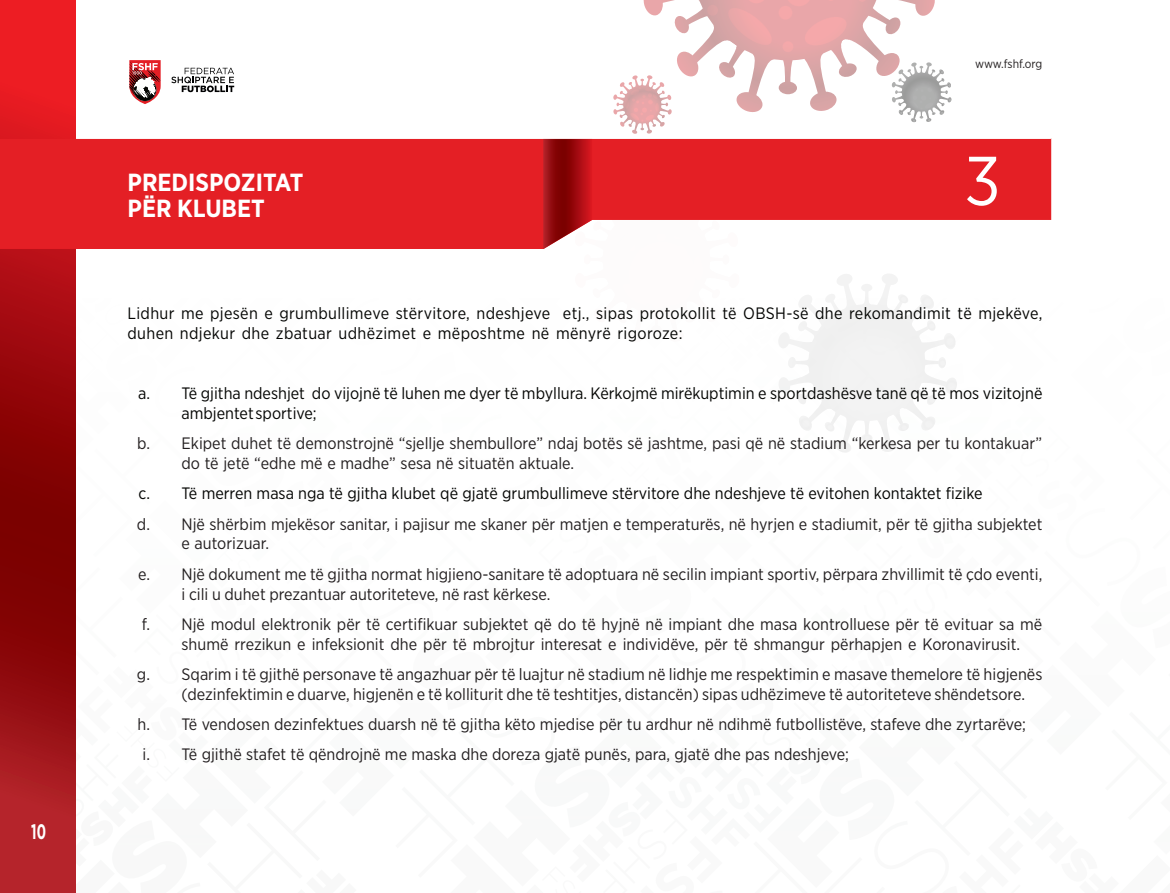
<style>
.page{position:relative;width:1170px;height:893px;background:#fff}
.page>*{position:absolute;margin:0;border:0;box-sizing:border-box;transform-origin:0 0}
.t1{font:69px "Gotham Narrow";color:#fff}
.t2{font:700 24.75px/26.2px "Gotham Narrow";color:#fff}
.t3{font:700 21px "Gotham Narrow";color:#fff;scale:.7 1}
.t4{font:16.5px/19.8px "Gotham Narrow";color:#231f20}
.t5{font:16.5px/19.8px "Gotham Narrow";color:#040503}
.t6{font:16.5px/19.8px "Gotham Narrow";letter-spacing:.02em;color:#040503}
.t7{font:12px "Gotham Narrow";color:#231f20}
</style>
<div class="page">
<div style="left:0;top:0;width:75px;height:893px;background:#ed1d23"></div>
<svg style="left:0;top:59px;width:235px;height:834px"></svg>
<div style="left:0;top:138px;width:489px;height:111px;background:#e41f25"></div>
<svg style="left:489px;top:0;width:563px;height:452px"></svg>
<p class="t3" style="left:31px;top:818px;width:23px">10</p>
<h2 class="t2" style="left:128px;top:169px;width:44px">PREDISPOZI</h2>
<h2 class="t2" style="left:128px;top:169px;width:177px;text-indent:135px">TAT<br>PËR KLUBET</h2>
<p class="t7" style="left:975px;top:56px;width:69px">www.fshf.org</p>
<h1 class="t1" style="left:964px;top:138px;width:38px">3</h1>
<p class="t6" style="left:128px;top:303px;width:916px">Lidhur me pjesën e grumbullimeve stërvitore, ndeshjeve etj., sipas protokollit të OBSH-së dhe rekomandimit të mjekëve, duhen ndjekur dhe zbatuar udhëzimet e mëposhtme në mënyrë rigoroze:</p>
<p class="t5" style="left:182px;top:383px;width:862px;text-indent:-43px">a. Të gjitha ndeshjet do vijojnë të luhen me dyer të mbyllura. Kërkojmë mirëkuptimin e sportdashësve tanë që të mos vizitojnë ambjentet sportive;</p>
<p class="t4" style="left:182px;top:433px;width:862px;text-indent:-44px">b. Ekipet duhet të demonstrojnë “sjellje shembullore” ndaj botës së jashtme, pasi që në stadium “kerkesa per tu kontakuar” do të jetë “edhe më e madhe” sesa në situatën aktuale.</p>
<p class="t5" style="left:139px;top:483px;width:846px">c. Të merren masa nga të gjitha klubet që gjatë grumbullimeve stërvitore dhe ndeshjeve të evitohen kontaktet fizike</p>
<p class="t4" style="left:182px;top:514px;width:862px;text-indent:-45px">d. Një shërbim mjekësor sanitar, i pajisur me skaner për matjen e temperaturës, në hyrjen e stadiumit, për të gjitha subjektet e autorizuar.</p>
<p class="t4" style="left:182px;top:564px;width:862px;text-indent:-43px">e. Një dokument me të gjitha normat higjieno-sanitare të adoptuara në secilin impiant sportiv, përpara zhvillimit të çdo eventi, i cili u duhet prezantuar autoriteteve, në rast kërkese.</p>
<p class="t4" style="left:182px;top:614px;width:862px;text-indent:-40px">f. Një modul elektronik për të certifikuar subjektet që do të hyjnë në impiant dhe masa kontrolluese për të evituar sa më shumë rrezikun e infeksionit dhe për të mbrojtur interesat e individëve, për të shmangur përhapjen e Koronavirusit.</p>
<p class="t4" style="left:182px;top:664px;width:862px;text-indent:-45px">g. Sqarim i të gjithë personave të angazhuar për të luajtur në stadium në lidhje me respektimin e masave themelore të higjenës (dezinfektimin e duarve, higjenën e të kolliturit dhe të teshtitjes, distancën) sipas udhëzimeve të autoriteteve shëndetsore.</p>
<p class="t4" style="left:143px;top:709px;width:885px;line-height:30.3px;text-indent:-5px">h. Të vendosen dezinfektues duarsh në të gjitha këto mjedise për tu ardhur në ndihmë futbollistëve, stafeve dhe zyrtarëve; i. Të gjithë stafet të qëndrojnë me maska dhe doreza gjatë punës, para, gjatë dhe pas ndeshjeve;</p>
</div>
